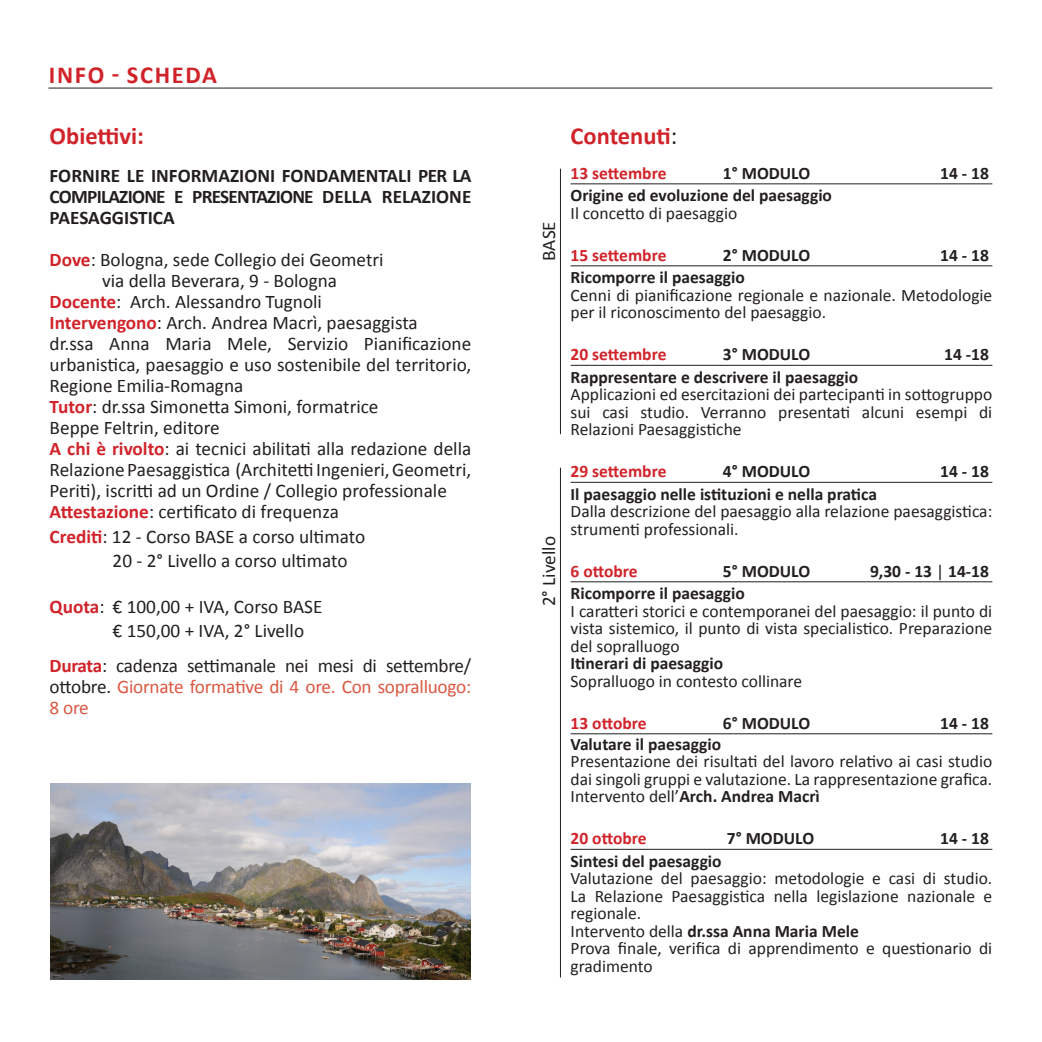
<style>
.page{position:relative;width:1042px;height:1042px;background:#fff}
.page>*{position:absolute;margin:0;border:0;box-sizing:border-box;transform-origin:0 0}
.t1{font:700 24.5px "Calibri";color:#d1232a}
.t2{font:700 24.5px "Calibri";letter-spacing:.07em;color:#d1232a}
.dati{font:19.25px/21px "Calibri";color:#231f20;text-align:justify}
.t3{font:700 19.25px/21px "Calibri";letter-spacing:-.01em;color:#231f20;text-align:justify}
.t4{font:17.5px/17.5px "Calibri";color:#231f20}
.dati-2{font:700 17.5px "Calibri";color:#231f20}
.dati-3{font:700 17.5px "Calibri";color:#d1232a}
.s1{font-weight:700;color:#d1232a}
.s2{color:#d95842}
.s3{font-weight:400;color:#231f20}
.s4{font-weight:400}
</style>
<div class="page">
<hr style="left:48px;top:88px;width:944px;height:1px;background:#231f20">
<hr style="left:570px;top:184px;width:422px;height:1px;background:#231f20">
<hr style="left:570px;top:265px;width:422px;height:1px;background:#231f20">
<hr style="left:570px;top:365px;width:422px;height:1px;background:#231f20">
<hr style="left:570px;top:482px;width:422px;height:1px;background:#231f20">
<hr style="left:570px;top:581px;width:422px;height:1px;background:#231f20">
<hr style="left:570px;top:733px;width:422px;height:1px;background:#231f20">
<hr style="left:570px;top:849px;width:422px;height:1px;background:#231f20">
<img style="left:51px;top:784px;width:419px;height:196px">
<hr style="left:560px;top:169px;width:1px;height:265px;background:#231f20">
<hr style="left:560px;top:468px;width:1px;height:509px;background:#231f20">
<p class="t2" style="left:49px;top:60px;width:170px">INFO - SCHEDA</p>
<p class="t1" style="left:50px;top:120px;width:96px">Obiettivi:</p>
<p class="t3" style="left:50px;top:164px;width:423px">FORNIRE LE INFORMAZIONI FONDAMENTALI PER LA COMPILAZIONE E PRESENTAZIONE DELLA RELAZIONE PAESAGGISTICA</p>
<p class="dati" style="left:50px;top:248px;width:336px"><span class="s1">Dove</span>: Bologna, sede Collegio dei Geometri</p>
<p class="dati" style="left:102px;top:269px;width:236px">via della Beverara, 9 - Bologna</p>
<p class="dati" style="left:50px;top:290px;width:274px"><span class="s1">Docente</span>: Arch. Alessandro Tugnoli</p>
<p class="dati" style="left:50px;top:311px;width:370px"><span class="s1">Intervengono</span>: Arch. Andrea Macrì, paesaggista</p>
<p class="dati" style="left:50px;top:332px;width:423px">dr.ssa Anna Maria Mele, Servizio Pianificazione urbanistica, paesaggio e uso sostenibile del territorio, Regione Emilia-Romagna</p>
<p class="dati" style="left:50px;top:395px;width:330px"><span class="s1">Tutor</span>: dr.ssa Simonetta Simoni, formatrice</p>
<p class="dati" style="left:50px;top:416px;width:172px">Beppe Feltrin, editore</p>
<p class="dati" style="left:50px;top:437px;width:423px"><span class="s1">A chi è rivolto</span>: ai tecnici abilitati alla redazione della Relazione Paesaggistica (Architetti Ingenieri, Geometri, Periti), iscritti ad un Ordine / Collegio professionale</p>
<p class="dati" style="left:50px;top:500px;width:291px"><span class="s1">Attestazione</span>: certificato di frequenza</p>
<p class="dati" style="left:50px;top:525px;width:317px"><span class="s1">Crediti</span>: 12 - Corso BASE a corso ultimato</p>
<p class="dati" style="left:113px;top:549px;width:236px">20 - 2° Livello a corso ultimato</p>
<p class="dati" style="left:50px;top:595px;width:274px"><span class="s1">Quota</span>: € 100,00 + IVA, Corso BASE</p>
<p class="dati" style="left:113px;top:619px;width:193px">€ 150,00 + IVA, 2° Livello</p>
<p class="dati" style="left:50px;top:654px;width:423px"><span class="s1">Durata</span>: cadenza settimanale nei mesi di settembre/ ottobre. <span class="s2">Giornate formative di 4 ore. Con sopralluogo:<br>8 ore</span></p>
<p class="dati" style="left:537px;top:261px;width:41px;rotate:-90deg">BASE</p>
<p class="dati" style="left:537px;top:606px;width:72px;rotate:-90deg">2° Livello</p>
<p class="t1" style="left:570px;top:120px;width:108px">Contenuti<span class="s3">:</span></p>
<p class="dati-3" style="left:570px;top:162px;width:97px">13 settembre</p>
<p class="dati-2" style="left:723px;top:162px;width:89px">1° MODULO</p>
<p class="dati-2" style="left:940px;top:162px;width:50px">14 - 18</p>
<p class="dati-2" style="left:570px;top:184px;width:263px">Origine ed evoluzione del paesaggio</p>
<p class="t4" style="left:570px;top:203px;width:168px">Il concetto di paesaggio</p>
<p class="dati-3" style="left:570px;top:244px;width:97px">15 settembre</p>
<p class="dati-2" style="left:723px;top:244px;width:89px">2° MODULO</p>
<p class="dati-2" style="left:940px;top:244px;width:50px">14 - 18</p>
<p class="dati-2" style="left:570px;top:266px;width:176px">Ricomporre il paesaggio</p>
<p class="t4" style="left:570px;top:285px;width:423px">Cenni di pianificazione regionale e nazionale. Metodologie per il riconoscimento del paesaggio.</p>
<p class="dati-3" style="left:570px;top:343px;width:97px">20 settembre</p>
<p class="dati-2" style="left:723px;top:343px;width:89px">3° MODULO</p>
<p class="dati-2" style="left:944px;top:343px;width:46px">14 -18</p>
<p class="dati-2" style="left:570px;top:366px;width:289px">Rappresentare e descrivere il paesaggio</p>
<p class="t4" style="left:570px;top:385px;width:423px;text-align:justify">Applicazioni ed esercitazioni dei partecipanti in sottogruppo sui casi studio. Verranno presentati alcuni esempi di Relazioni Paesaggistiche</p>
<p class="dati-3" style="left:570px;top:460px;width:97px">29 settembre</p>
<p class="dati-2" style="left:723px;top:460px;width:89px">4° MODULO</p>
<p class="dati-2" style="left:940px;top:460px;width:50px">14 - 18</p>
<p class="dati-2" style="left:570px;top:483px;width:308px">Il paesaggio nelle istituzioni e nella pratica</p>
<p class="t4" style="left:570px;top:502px;width:423px">Dalla descrizione del paesaggio alla relazione paesaggistica: strumenti professionali.</p>
<p class="dati-3" style="left:570px;top:560px;width:69px">6 ottobre</p>
<p class="dati-2" style="left:723px;top:560px;width:89px">5° MODULO</p>
<p class="dati-2" style="left:870px;top:560px;width:120px">9,30 - 13 <span class="s4">|</span> 14-18</p>
<p class="dati-2" style="left:570px;top:582px;width:176px">Ricomporre il paesaggio</p>
<p class="t4" style="left:570px;top:601px;width:423px;text-align:justify">I caratteri storici e contemporanei del paesaggio: il punto di vista sistemico, il punto di vista specialistico. Preparazione del sopralluogo</p>
<p class="dati-2" style="left:570px;top:652px;width:154px">Itinerari di paesaggio</p>
<p class="t4" style="left:570px;top:671px;width:233px">Sopralluogo in contesto collinare</p>
<p class="dati-3" style="left:570px;top:712px;width:78px">13 ottobre</p>
<p class="dati-2" style="left:723px;top:712px;width:89px">6° MODULO</p>
<p class="dati-2" style="left:940px;top:712px;width:50px">14 - 18</p>
<p class="dati-2" style="left:570px;top:733px;width:152px">Valutare il paesaggio</p>
<p class="t4" style="left:570px;top:752px;width:423px">Presentazione dei risultati del lavoro relativo ai casi studio dai singoli gruppi e valutazione. La rappresentazione grafica.</p>
<p class="dati-2" style="left:570px;top:785px;width:251px"><span class="s4">Intervento dell’</span>Arch. Andrea Macrì</p>
<p class="dati-3" style="left:570px;top:827px;width:78px">20 ottobre</p>
<p class="dati-2" style="left:727px;top:827px;width:89px">7° MODULO</p>
<p class="dati-2" style="left:940px;top:827px;width:50px">14 - 18</p>
<p class="dati-2" style="left:570px;top:850px;width:153px">Sintesi del paesaggio</p>
<p class="t4" style="left:570px;top:869px;width:423px;text-align:justify">Valutazione del paesaggio: metodologie e casi di studio.<br>La Relazione Paesaggistica nella legislazione nazionale e regionale.</p>
<p class="dati-2" style="left:570px;top:920px;width:290px"><span class="s4">Intervento della</span> dr.ssa Anna Maria Mele</p>
<p class="t4" style="left:570px;top:939px;width:423px">Prova finale, verifica di apprendimento e questionario di gradimento</p>
</div>
